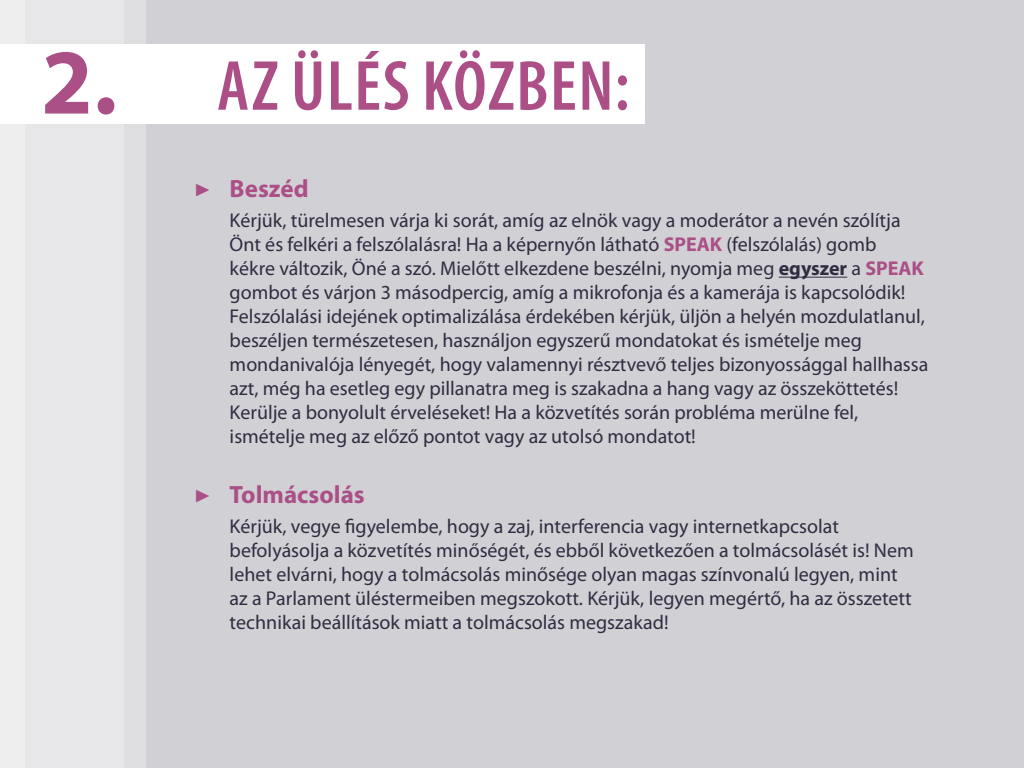
<style>
.page{position:relative;width:1024px;height:768px;background:#d1d1d5}
.page>*{position:absolute;margin:0;border:0;box-sizing:border-box;transform-origin:0 0}
.t1{font:600 condensed 71.5px "Myriad Pro";letter-spacing:.02em;color:#ab4f86}
.t2{font:27px "Minion Pro";color:#ab4f87}
.t3{font:700 25px "Myriad Pro";color:#ab4f87}
.t4{font:20px/24px "Myriad Pro";color:#302d41}
.s1{font-weight:700;font-stretch:normal;font-size:93.3px;color:#ab4f87}
.s2{font-weight:700;color:#ab4f87}
.s3{font-weight:700}
</style>
<div class="page">
<div style="left:0;top:0;width:146px;height:768px;background:#dedee1"></div>
<div style="left:0;top:0;width:124px;height:768px;background:#e7e7e9"></div>
<div style="left:0;top:0;width:25px;height:768px;background:#eeeeef"></div>
<hr style="left:779px;top:277px;width:68px;height:1px;background:#302d41">
<div style="left:0;top:44px;width:645px;height:80px;background:#fff"></div>
<h1 class="t1" style="left:41px;top:47px;width:590px"><span class="s1">2.</span> AZ ÜLÉS KÖZBEN:</h1>
<h2 class="t2" style="left:194px;top:170px;width:18px">▶</h2>
<h2 class="t2" style="left:194px;top:476px;width:18px">▶</h2>
<p class="t3" style="left:230px;top:172px;width:80px">Beszéd</p>
<p class="t4" style="left:230px;top:208px;width:700px">Kérjük, türelmesen várja ki sorát, amíg az elnök vagy a moderátor a nevén szólítja Önt és felkéri a felszólalásra! Ha a képernyőn látható <span class="s2">SPEAK</span> (felszólalás) gomb<br>kékre változik, Öné a szó. Mielőtt elkezdene beszélni, nyomja meg <span class="s3">egyszer</span> a <span class="s2">SPEAK </span>gombot és várjon 3 másodpercig, amíg a mikrofonja és a kamerája is kapcsolódik!<br>Felszólalási idejének optimalizálása érdekében kérjük, üljön a helyén mozdulatlanul, beszéljen természetesen, használjon egyszerű mondatokat és ismételje meg mondanivalója lényegét, hogy valamennyi résztvevő teljes bizonyossággal hallhassa azt, még ha esetleg egy pillanatra meg is szakadna a hang vagy az összeköttetés!<br>Kerülje a bonyolult érveléseket! Ha a közvetítés során probléma merülne fel, ismételje meg az előző pontot vagy az utolsó mondatot!</p>
<p class="t3" style="left:230px;top:478px;width:137px">Tolmácsolás</p>
<p class="t4" style="left:230px;top:514px;width:686px">Kérjük, vegye figyelembe, hogy a zaj, interferencia vagy internetkapcsolat befolyásolja a közvetítés minőségét, és ebből következően a tolmácsolásét is! Nem lehet elvárni, hogy a tolmácsolás minősége olyan magas színvonalú legyen, mint az a Parlament üléstermeiben megszokott. Kérjük, legyen megértő, ha az összetett technikai beállítások miatt a tolmácsolás megszakad!</p>
</div>
